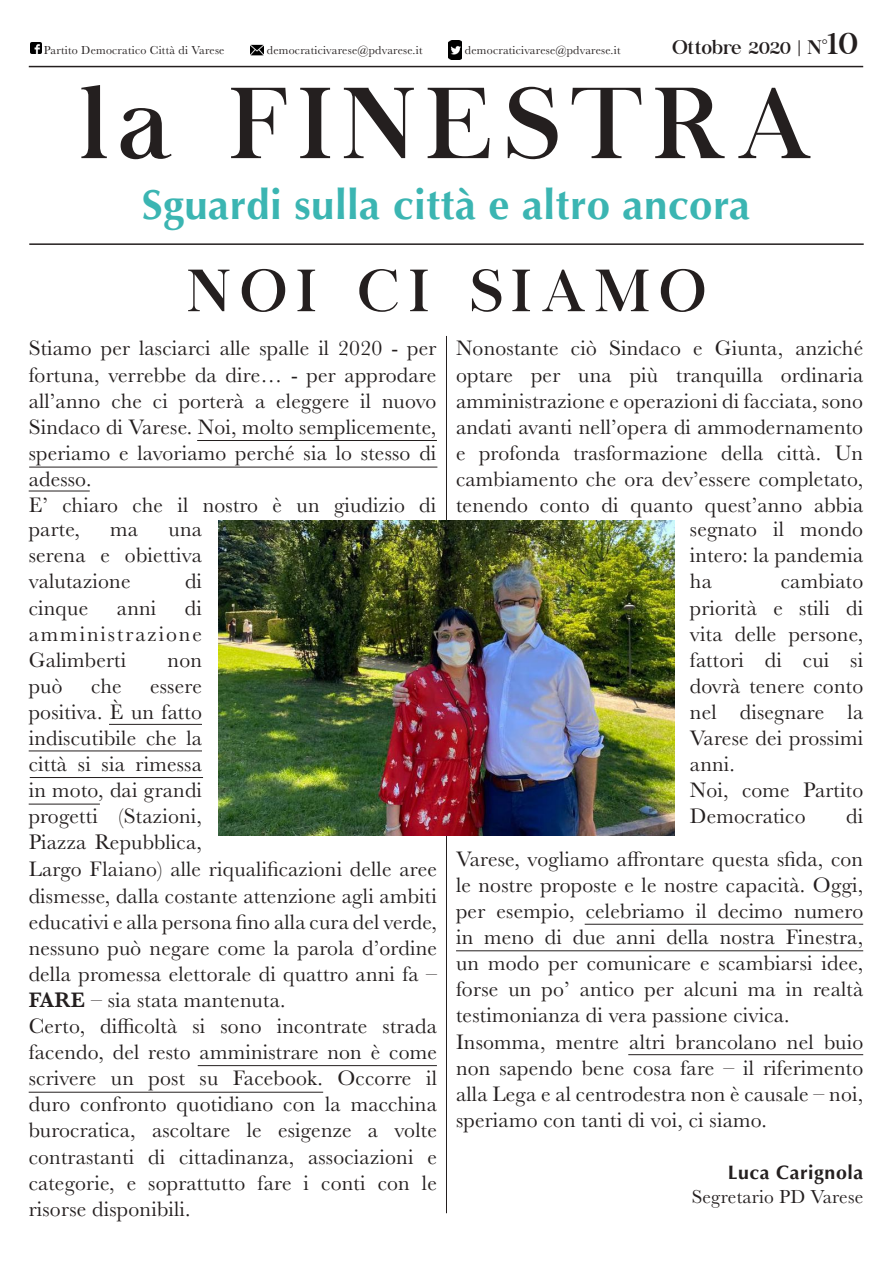
<style>
.page{position:relative;width:893px;height:1263px;background:#fff}
.page>*{position:absolute;margin:0;border:0;box-sizing:border-box;transform-origin:0 0}
.t1{font:99px "Chapaza";letter-spacing:.11em;color:#241f1f}
.t2{font:58.5px "Chapaza";letter-spacing:.18em;color:#241f1f}
.t3{font:700 42px "Optima";letter-spacing:.01em;color:#3bb5b2}
.t4{font:21.75px/26.1px "Baskerville";letter-spacing:.01em;color:#241f1f}
.t5{font:19.5px "Baskerville";letter-spacing:.01em;color:#241f1f}
.t6{font:19.5px "Chapaza";letter-spacing:.01em;color:#241f1f}
.t7{font:700 19.5px "Optima";letter-spacing:.03em;color:#241f1f}
.t8{font:12px "Baskerville";letter-spacing:.02em;color:#241f1f}
.s1{font-size:34.5px}
.s2{font-weight:600}
</style>
<div class="page">
<hr style="left:446px;top:336px;width:1px;height:877px;background:#241f1f">
<hr style="left:29px;top:66px;width:834px;height:1px;background:#241f1f">
<hr style="left:29px;top:243px;width:835px;height:2px;background:#241f1f">
<svg style="left:31px;top:43px;width:11px;height:11px"></svg>
<svg style="left:250px;top:44px;width:13px;height:12px"></svg>
<img style="left:448px;top:41px;width:14px;height:18px">
<img style="left:218px;top:521px;width:457px;height:315px">
<hr style="left:197px;top:440px;width:240px;height:1px;background:#241f1f">
<hr style="left:29px;top:467px;width:408px;height:1px;background:#241f1f">
<hr style="left:29px;top:491px;width:61px;height:1px;background:#241f1f">
<hr style="left:109px;top:724px;width:93px;height:1px;background:#241f1f">
<hr style="left:29px;top:750px;width:173px;height:1px;background:#241f1f">
<hr style="left:30px;top:777px;width:173px;height:1px;background:#241f1f">
<hr style="left:29px;top:804px;width:71px;height:1px;background:#241f1f">
<hr style="left:198px;top:1065px;width:239px;height:1px;background:#241f1f">
<hr style="left:29px;top:1092px;width:294px;height:1px;background:#241f1f">
<hr style="left:585px;top:924px;width:278px;height:1px;background:#241f1f">
<hr style="left:456px;top:950px;width:407px;height:1px;background:#241f1f">
<hr style="left:628px;top:1054px;width:235px;height:1px;background:#241f1f">
<p class="t6" style="left:672px;top:35px;width:187px">Ottobre 2020 | N°<span class="s1">10</span></p>
<p class="t8" style="left:44px;top:42px;width:182px">Partito Democratico Città di Varese</p>
<p class="t8" style="left:267px;top:42px;width:157px">democraticivarese@pdvarese.it</p>
<p class="t8" style="left:465px;top:42px;width:157px">democraticivarese@pdvarese.it</p>
<h1 class="t1" style="left:80px;top:66px;width:733px">la FINESTRA</h1>
<h3 class="t3" style="left:142px;top:181px;width:610px">Sguardi sulla città e altro ancora</h3>
<h2 class="t2" style="left:187px;top:257px;width:519px">NOI CI SIAMO</h2>
<p class="t4" style="left:29px;top:336px;width:409px">Stiamo per lasciarci alle spalle il 2020 - per fortuna, verrebbe da dire… - per approdare all’anno che ci porterà a eleggere il nuovo Sindaco di Varese. Noi, molto semplicemente, speriamo e lavoriamo perché sia lo stesso di adesso.<br>E’ chiaro che il nostro è un giudizio di</p>
<p class="t4" style="left:29px;top:516px;width:53px">parte,</p>
<p class="t4" style="left:110px;top:516px;width:29px">ma</p>
<p class="t4" style="left:456px;top:336px;width:409px;text-align:justify">Nonostante ciò Sindaco e Giunta, anziché optare per una più tranquilla ordinaria amministrazione e operazioni di facciata, sono andati avanti nell’opera di ammodernamento e profonda trasformazione della città. Un cambiamento che ora dev’essere completato, tenendo conto di quanto quest’anno abbia</p>
<p class="t4" style="left:690px;top:516px;width:175px;text-align:justify">segnato il mondo intero: la pandemia ha</p>
<p class="t4" style="left:29px;top:516px;width:175px;text-align:justify;text-indent:140px">una serena e obiettiva valutazione</p>
<p class="t4" style="left:185px;top:569px;width:18px">di</p>
<p class="t4" style="left:690px;top:569px;width:175px;text-indent:91px">cambiato priorità e stili di vita delle persone, fattori di cui si dovrà tenere conto nel disegnare la<br>Varese dei prossimi anni.<br>Noi, come Partito<br>Democratico</p>
<p class="t4" style="left:29px;top:595px;width:61px">cinque</p>
<p class="t4" style="left:117px;top:595px;width:41px">anni</p>
<p class="t4" style="left:29px;top:595px;width:175px;text-align:justify;text-indent:156px">di amministrazione Galimberti</p>
<p class="t4" style="left:168px;top:647px;width:36px">non</p>
<p class="t4" style="left:29px;top:673px;width:35px">può</p>
<p class="t4" style="left:91px;top:673px;width:32px">che</p>
<p class="t4" style="left:29px;top:673px;width:410px;text-indent:121px">essere<br>positiva. È un fatto<br>indiscutibile che la<br>città si sia rimessa<br>in moto, dai grandi<br>progetti (Stazioni,<br>Piazza Repubblica,<br>Largo Flaiano) alle riqualificazioni delle aree dismesse, dalla costante attenzione agli ambiti educativi e alla persona fino alla cura del verde, nessuno può negare come la parola d’ordine della promessa elettorale di quattro anni fa – <span class="s2">FARE</span> – sia stata mantenuta.<br>Certo, difficoltà si sono incontrate strada facendo, del resto amministrare non è come scrivere un post su Facebook. Occorre il duro confronto quotidiano con la macchina burocratica, ascoltare le esigenze a volte contrastanti di cittadinanza, associazioni e categorie, e soprattutto fare i conti con le risorse disponibili.</p>
<p class="t4" style="left:456px;top:795px;width:409px;line-height:42.5px;text-align:right">di<br>Varese, vogliamo affrontare questa sfida, con</p>
<p class="t4" style="left:456px;top:872px;width:409px">le nostre proposte e le nostre capacità. Oggi, per esempio, celebriamo il decimo numero in meno di due anni della nostra Finestra, un modo per comunicare e scambiarsi idee, forse un po’ antico per alcuni ma in realtà testimonianza di vera passione civica.<br>Insomma, mentre altri brancolano nel buio non sapendo bene cosa fare – il riferimento alla Lega e al centrodestra non è causale – noi, speriamo con tanti di voi, ci siamo.</p>
<p class="t7" style="left:728px;top:1161px;width:137px">Luca Carignola</p>
<p class="t5" style="left:692px;top:1184px;width:173px">Segretario PD Varese</p>
</div>
